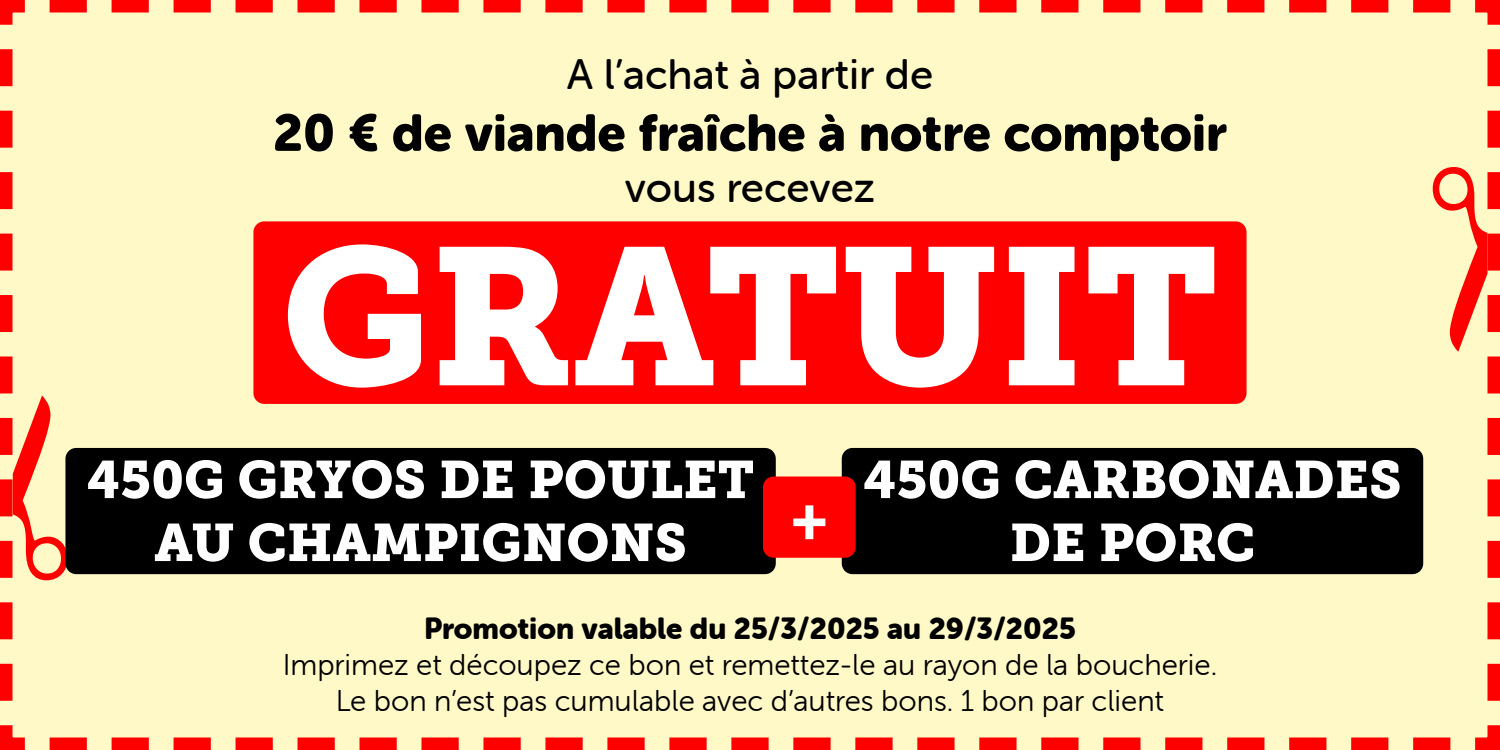
<style>
.page{position:relative;width:1500px;height:750px;background:#fff9c7}
.page>*{position:absolute;margin:0;border:0;box-sizing:border-box;transform-origin:0 0}
.t1{font:193.75px "Museo Slab 900";color:#fff}
.t2{font:58.75px "Museo Slab 900";color:#fff}
.t3{font:52.5px/63px "Museo Slab 900";color:#fff;text-align:center}
.t4{font:51.25px "Museo Sans Rounded 900";color:#000}
.t5{font:42.5px "Museo Sans Rounded 500";color:#000}
.t6{font:30px/36px "Museo Sans Rounded 300";color:#000;text-align:center}
.t7{font:30px "Museo Sans Rounded 900";color:#000}
</style>
<div class="page">
<svg style="left:0;top:49px;width:68px;height:664px;background:#ffcda3"></svg>
<svg style="left:1433px;top:37px;width:67px;height:664px;background:#ffcca3"></svg>
<div style="left:65px;top:448px;width:711px;height:126px;background:#000;border-radius:11px"></div>
<div style="left:842px;top:448px;width:581px;height:126px;background:#000;border-radius:11px"></div>
<div style="left:763px;top:477px;width:93px;height:81px;background:#f00;border-radius:11px"></div>
<div style="left:253px;top:221px;width:994px;height:183px;background:#f00;border-radius:11px"></div>
<h3 class="t5" style="left:567px;top:51px;width:368px">A l’achat à partir de</h3>
<h3 class="t4" style="left:273px;top:104px;width:955px">20 € de viande fraîche à notre comptoir</h3>
<h3 class="t5" style="left:625px;top:164px;width:252px">vous recevez</h3>
<h1 class="t1" style="left:281px;top:205px;width:939px">GRATUIT</h1>
<h3 class="t3" style="left:87px;top:449px;width:669px">450G GRYOS DE POULET<br>AU CHAMPIGNONS</h3>
<h3 class="t3" style="left:863px;top:449px;width:540px">450G CARBONADES<br>DE PORC</h3>
<h2 class="t2" style="left:791px;top:484px;width:39px">+</h2>
<p class="t7" style="left:424px;top:611px;width:653px">Promotion valable du 25/3/2025 au 29/3/2025</p>
<p class="t6" style="left:283px;top:647px;width:936px">Imprimez et découpez ce bon et remettez-le au rayon de la boucherie.<br>Le bon n’est pas cumulable avec d’autres bons. 1 bon par client</p>
</div>
